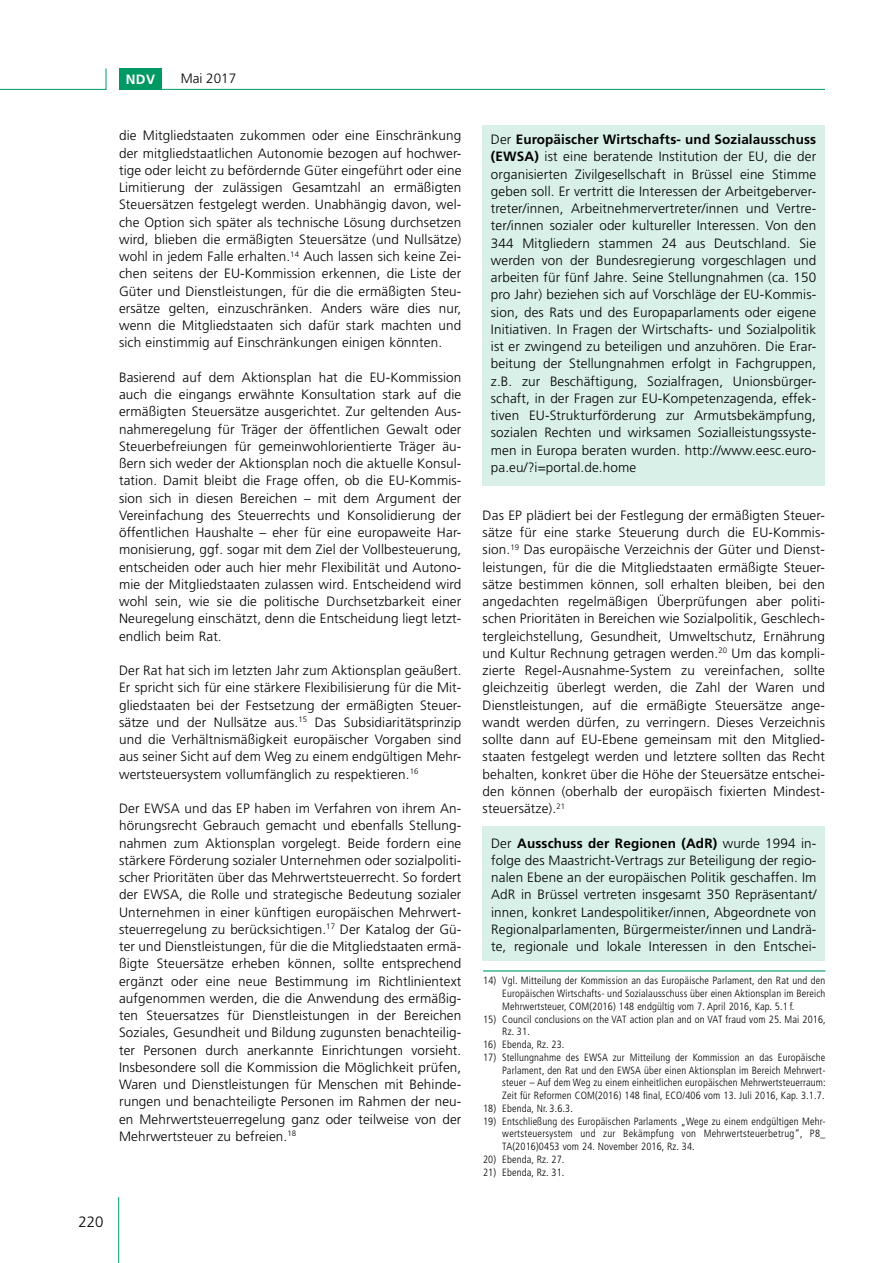
<style>
.page{position:relative;width:893px;height:1263px;background:#fff}
.page>*{position:absolute;margin:0;border:0;box-sizing:border-box;transform-origin:0 0}
.t1{font:300 15px "Frutiger LT";color:#000}
.t2{font:300 13.5px/17.2px "Frutiger LT";letter-spacing:.01em;color:#000;text-align:justify}
.t3{font:700 13.5px "Frutiger LT";color:#fff}
.t4{font:300 condensed 10.5px/12.8px "Frutiger LT";letter-spacing:.015em;color:#000;text-align:justify}
.s1{font-weight:700}
</style>
<div class="page">
<hr style="left:0;top:89px;width:106px;height:1px;background:#009964">
<hr style="left:119px;top:89px;width:706px;height:1px;background:#009964">
<svg style="left:106px;top:68px;width:1px;height:22px"></svg>
<hr style="left:118px;top:1197px;width:1px;height:66px;background:#009964">
<div style="left:119px;top:68px;width:43px;height:21px;background:#009964"></div>
<div style="left:483px;top:826px;width:342px;height:135px;background:#d9f0e8"></div>
<hr style="left:483px;top:970px;width:342px;height:1px;background:#009964">
<div style="left:482px;top:125px;width:343px;height:361px;background:#d9f0e8"></div>
<p class="t3" style="left:126px;top:71px;width:31px">NDV</p>
<p class="t2" style="left:181px;top:70px;width:57px">Mai 2017</p>
<p class="t2" style="left:119px;top:127px;width:344px">die Mitgliedstaaten zukommen oder eine Einschränkung der mitgliedstaatlichen Autonomie bezogen auf hochwer&shy;tige oder leicht zu befördernde Güter eingeführt oder eine Limitierung der zulässigen Gesamtzahl an ermäßigten Steuersätzen festgelegt werden. Unabhängig davon, wel&shy;che Option sich später als technische Lösung durchsetzen wird, blieben die ermäßigten Steuersätze (und Nullsätze) wohl in jedem Falle erhalten.<sup>14</sup> Auch lassen sich keine Zei&shy;chen seitens der EU-Kommission erkennen, die Liste der Güter und Dienstleistungen, für die die ermäßigten Steu&shy;ersätze gelten, einzuschränken. Anders wäre dies nur, wenn die Mitgliedstaaten sich dafür stark machten und sich einstimmig auf Einschränkungen einigen könnten.</p>
<p class="t2" style="left:119px;top:369px;width:344px">Basierend auf dem Aktionsplan hat die EU-Kommission auch die eingangs erwähnte Konsultation stark auf die ermäßigten Steuersätze ausgerichtet. Zur geltenden Aus&shy;nahmeregelung für Träger der öffentlichen Gewalt oder Steuerbefreiungen für gemeinwohlorientierte Träger äu&shy;ßern sich weder der Aktionsplan noch die aktuelle Konsul&shy;tation. Damit bleibt die Frage offen, ob die EU-Kommis&shy;sion sich in diesen Bereichen – mit dem Argument der Vereinfachung des Steuerrechts und Konsolidierung der öffentlichen Haushalte – eher für eine europaweite Har&shy;monisierung, ggf. sogar mit dem Ziel der Vollbesteuerung, entscheiden oder auch hier mehr Flexibilität und Autono&shy;mie der Mitgliedstaaten zulassen wird. Entscheidend wird wohl sein, wie sie die politische Durchsetzbarkeit einer Neuregelung einschätzt, denn die Entscheidung liegt letzt&shy;endlich beim Rat.</p>
<p class="t2" style="left:119px;top:662px;width:344px">Der Rat hat sich im letzten Jahr zum Aktionsplan geäußert.<br>Er spricht sich für eine stärkere Flexibilisierung für die Mit&shy;gliedstaaten bei der Festsetzung der ermäßigten Steuer&shy;sätze und der Nullsätze aus.<sup>15</sup> Das Subsidiaritätsprinzip und die Verhältnismäßigkeit europäischer Vorgaben sind aus seiner Sicht auf dem Weg zu einem endgültigen Mehr&shy;wertsteuersystem vollumfänglich zu respektieren.<sup>16</sup></p>
<p class="t2" style="left:119px;top:800px;width:344px">Der EWSA und das EP haben im Verfahren von ihrem An&shy;hörungsrecht Gebrauch gemacht und ebenfalls Stellung&shy;nahmen zum Aktionsplan vorgelegt. Beide fordern eine stärkere Förderung sozialer Unternehmen oder sozialpoliti&shy;scher Prioritäten über das Mehrwertsteuerrecht. So fordert der EWSA, die Rolle und strategische Bedeutung sozialer Unternehmen in einer künftigen europäischen Mehrwert&shy;steuerregelung zu berücksichtigen.<sup>17</sup> Der Katalog der Gü&shy;ter und Dienstleistungen, für die die Mitgliedstaaten ermä&shy;ßigte Steuersätze erheben können, sollte entsprechend ergänzt oder eine neue Bestimmung im Richtlinientext aufgenommen werden, die die Anwendung des ermäßig&shy;ten Steuersatzes für Dienstleistungen in der Bereichen Soziales, Gesundheit und Bildung zugunsten benachteilig&shy;ter Personen durch anerkannte Einrichtungen vorsieht.<br>Insbesondere soll die Kommission die Möglichkeit prüfen, Waren und Dienstleistungen für Menschen mit Behinde&shy;rungen und benachteiligte Personen im Rahmen der neu&shy;en Mehrwertsteuerregelung ganz oder teilweise von der Mehrwertsteuer zu befreien.<sup>18</sup></p>
<p class="t1" style="left:78px;top:1213px;width:27px">220</p>
<p class="t2" style="left:491px;top:131px;width:327px">Der <span class="s1">Europäischer Wirtschafts- und Sozialausschuss (EWSA)</span> ist eine beratende Institution der EU, die der organisierten Zivilgesellschaft in Brüssel eine Stimme geben soll. Er vertritt die Interessen der Arbeitgeberver&shy;treter/innen, Arbeitnehmervertreter/innen und Vertre&shy;ter/innen sozialer oder kultureller Interessen. Von den 344 Mitgliedern stammen 24 aus Deutschland. Sie werden von der Bundesregierung vorgeschlagen und arbeiten für fünf Jahre. Seine Stellungnahmen (ca. 150 pro Jahr) beziehen sich auf Vorschläge der EU-Kommis&shy;sion, des Rats und des Europaparlaments oder eigene Initiativen. In Fragen der Wirtschafts- und Sozialpolitik ist er zwingend zu beteiligen und anzuhören. Die Erar&shy;beitung der Stellungnahmen erfolgt in Fachgruppen, z.B. zur Beschäftigung, Sozialfragen, Unionsbürger&shy;schaft, in der Fragen zur EU-Kompetenzagenda, effek&shy;tiven EU-Strukturförderung zur Armutsbekämpfung, sozialen Rechten und wirksamen Sozialleistungssyste&shy;men in Europa beraten wurden. http://www.eesc.euro&shy;pa.eu/?i=portal.de.home</p>
<p class="t2" style="left:483px;top:507px;width:344px">Das EP plädiert bei der Festlegung der ermäßigten Steuer&shy;sätze für eine starke Steuerung durch die EU-Kommis&shy;sion.<sup>19</sup> Das europäische Verzeichnis der Güter und Dienst&shy;leistungen, für die die Mitgliedstaaten ermäßigte Steuer&shy;sätze bestimmen können, soll erhalten bleiben, bei den angedachten regelmäßigen Überprüfungen aber politi&shy;schen Prioritäten in Bereichen wie Sozialpolitik, Geschlech&shy;tergleichstellung, Gesundheit, Umweltschutz, Ernährung und Kultur Rechnung getragen werden.<sup>20</sup> Um das kompli&shy;zierte Regel-Ausnahme-System zu vereinfachen, sollte gleichzeitig überlegt werden, die Zahl der Waren und Dienstleistungen, auf die ermäßigte Steuersätze ange&shy;wandt werden dürfen, zu verringern. Dieses Verzeichnis sollte dann auf EU-Ebene gemeinsam mit den Mitglied&shy;staaten festgelegt werden und letztere sollten das Recht behalten, konkret über die Höhe der Steuersätze entschei&shy;den können (oberhalb der europäisch fixierten Mindest&shy;steuersätze).<sup>21</sup></p>
<p class="t2" style="left:491px;top:834px;width:327px">Der <span class="s1">Ausschuss der Regionen (AdR)</span> wurde 1994 in&shy;folge des Maastricht-Vertrags zur Beteiligung der regio&shy;nalen Ebene an der europäischen Politik geschaffen. Im AdR in Brüssel vertreten insgesamt 350 Repräsentant/ innen, konkret Landespolitiker/innen, Abgeordnete von Regionalparlamenten, Bürgermeister/innen und Landrä&shy;te, regionale und lokale Interessen in den Entschei-</p>
<p class="t4" style="left:502px;top:974px;width:325px;text-indent:-19px">14) Vgl. Mitteilung der Kommission an das Europäische Parlament, den Rat und den Europäischen Wirtschafts- und Sozialausschuss über einen Aktionsplan im Bereich Mehrwertsteuer, COM(2016) 148 endgültig vom 7. April 2016, Kap. 5.1 f.</p>
<p class="t4" style="left:502px;top:1013px;width:325px;text-indent:-19px">15) Council conclusions on the VAT action plan and on VAT fraud vom 25. Mai 2016,<br>Rz. 31.</p>
<p class="t4" style="left:483px;top:1038px;width:83px">16) Ebenda, Rz. 23.</p>
<p class="t4" style="left:502px;top:1051px;width:325px;text-indent:-19px">17) Stellungnahme des EWSA zur Mitteilung der Kommission an das Europäische Parlament, den Rat und den EWSA über einen Aktionsplan im Bereich Mehrwert&shy;steuer – Auf dem Weg zu einem einheitlichen europäischen Mehrwertsteuerraum:<br>Zeit für Reformen COM(2016) 148 final, ECO/406 vom 13. Juli 2016, Kap. 3.1.7.</p>
<p class="t4" style="left:483px;top:1102px;width:91px">18) Ebenda, Nr. 3.6.3.</p>
<p class="t4" style="left:502px;top:1115px;width:325px;text-indent:-19px">19) Entschließung des Europäischen Parlaments „Wege zu einem endgültigen Mehr&shy;wertsteuersystem und zur Bekämpfung von Mehrwertsteuerbetrug“, P8_ TA(2016)0453 vom 24. November 2016, Rz. 34.</p>
<p class="t4" style="left:483px;top:1153px;width:83px">20) Ebenda, Rz. 27.</p>
<p class="t4" style="left:483px;top:1166px;width:83px">21) Ebenda, Rz. 31.</p>
</div>
